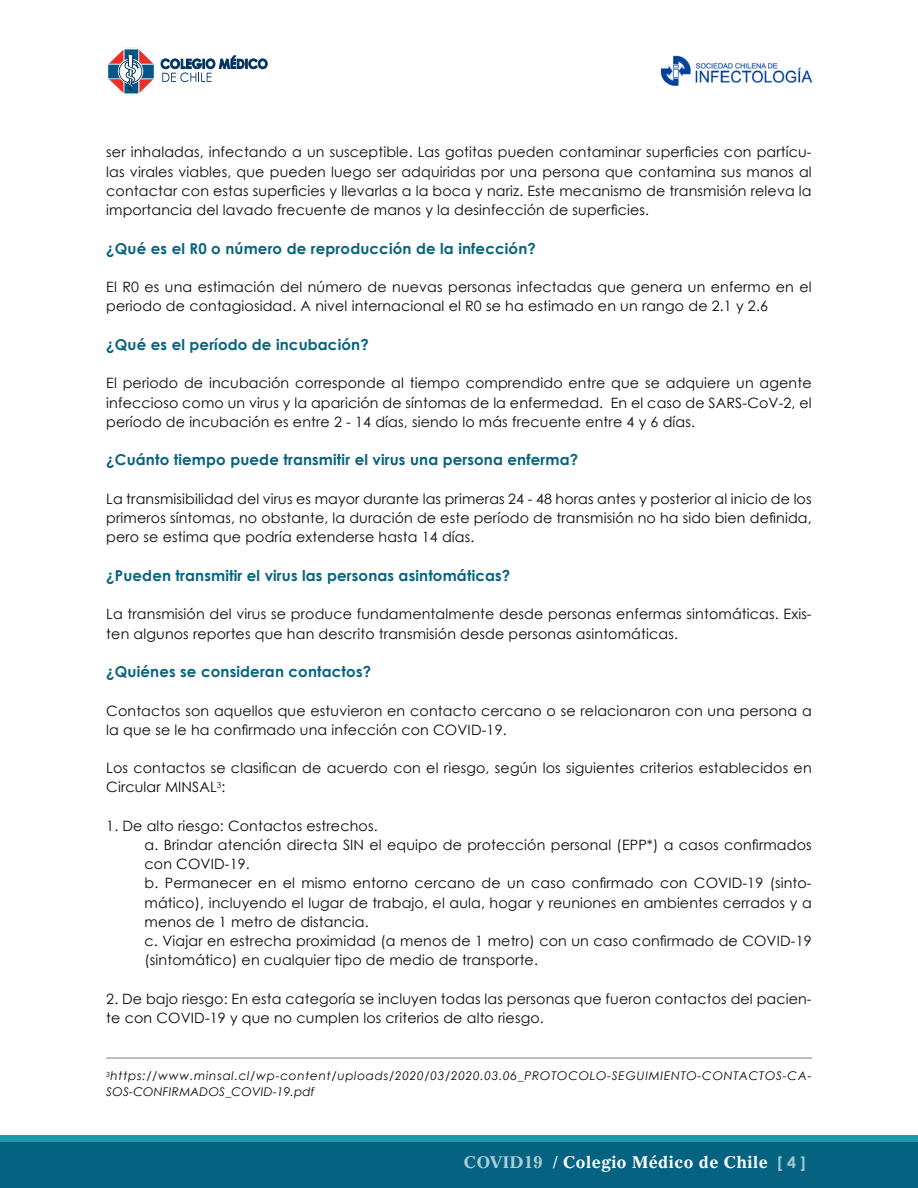
<style>
.page{position:relative;width:918px;height:1188px;background:#fff}
.page>*{position:absolute;margin:0;border:0;box-sizing:border-box;transform-origin:0 0}
.t1{font:700 16.5px "Gazette LT Std";letter-spacing:.025em;color:#fff}
.t2{font:700 15px "Century Gothic";letter-spacing:.01em;color:#056381}
.t3{font:14.25px/19.2px "Century Gothic";letter-spacing:.01em;color:#0c0806}
.t4{font:italic 12px/15.8px "Century Gothic";letter-spacing:.06em;color:#0c0806}
.s1{color:#a9ced9}
.s2{font-family:"Century Gothic";font-size:15.9px;color:#9ac6d1}
</style>
<div class="page">
<div style="left:0;top:1135px;width:918px;height:8px;background:#1a9aab"></div>
<div style="left:0;top:1142px;width:918px;height:46px;background:#056381"></div>
<img style="left:660px;top:55px;width:152px;height:31px">
<svg style="left:107px;top:49px;width:160px;height:47px"></svg>
<hr style="left:106px;top:1058px;width:706px;height:1px;background:#7c7e81">
<p class="t3" style="left:106px;top:142px;width:707px;text-align:justify">ser inhaladas, infectando a un susceptible. Las gotitas pueden contaminar superficies con partícu&shy;las virales viables, que pueden luego ser adquiridas por una persona que contamina sus manos al contactar con estas superficies y llevarlas a la boca y nariz. Este mecanismo de transmisión releva la importancia del lavado frecuente de manos y la desinfección de superficies.</p>
<p class="t2" style="left:106px;top:237px;width:431px">¿Qué es el R0 o número de reproducción de la infección?</p>
<p class="t3" style="left:106px;top:277px;width:707px">El R0 es una estimación del número de nuevas personas infectadas que genera un enfermo en el periodo de contagiosidad. A nivel internacional el R0 se ha estimado en un rango de 2.1 y 2.6</p>
<p class="t2" style="left:106px;top:333px;width:264px">¿Qué es el período de incubación?</p>
<p class="t3" style="left:106px;top:373px;width:707px;text-align:justify">El periodo de incubación corresponde al tiempo comprendido entre que se adquiere un agente infeccioso como un virus y la aparición de síntomas de la enfermedad. En el caso de SARS-CoV-2, el período de incubación es entre 2 - 14 días, siendo lo más frecuente entre 4 y 6 días.</p>
<p class="t2" style="left:106px;top:449px;width:473px">¿Cuánto tiempo puede transmitir el virus una persona enferma?</p>
<p class="t3" style="left:106px;top:489px;width:707px;text-align:justify">La transmisibilidad del virus es mayor durante las primeras 24 - 48 horas antes y posterior al inicio de los primeros síntomas, no obstante, la duración de este período de transmisión no ha sido bien definida, pero se estima que podría extenderse hasta 14 días.</p>
<p class="t2" style="left:106px;top:564px;width:406px">¿Pueden transmitir el virus las personas asintomáticas?</p>
<p class="t3" style="left:106px;top:604px;width:707px">La transmisión del virus se produce fundamentalmente desde personas enfermas sintomáticas. Exis&shy;ten algunos reportes que han descrito transmisión desde personas asintomáticas.</p>
<p class="t2" style="left:106px;top:660px;width:266px">¿Quiénes se consideran contactos?</p>
<p class="t3" style="left:106px;top:701px;width:707px">Contactos son aquellos que estuvieron en contacto cercano o se relacionaron con una persona a la que se le ha confirmado una infección con COVID-19.</p>
<p class="t3" style="left:106px;top:758px;width:707px">Los contactos se clasifican de acuerdo con el riesgo, según los siguientes criterios establecidos en<br>Circular MINSAL<sup>3</sup>:</p>
<p class="t3" style="left:145px;top:816px;width:669px;text-indent:-38px">1. De alto riesgo: Contactos estrechos.<br>a. Brindar atención directa SIN el equipo de protección personal (EPP*) a casos confirmados con COVID-19.<br>b. Permanecer en el mismo entorno cercano de un caso confirmado con COVID-19 (sinto&shy;mático), incluyendo el lugar de trabajo, el aula, hogar y reuniones en ambientes cerrados y a menos de 1 metro de distancia.<br>c. Viajar en estrecha proximidad (a menos de 1 metro) con un caso confirmado de COVID-19 (sintomático) en cualquier tipo de medio de transporte.</p>
<p class="t3" style="left:106px;top:989px;width:707px">2. De bajo riesgo: En esta categoría se incluyen todas las personas que fueron contactos del pacien&shy;te con COVID-19 y que no cumplen los criterios de alto riesgo.</p>
<p class="t4" style="left:106px;top:1068px;width:707px"><sup>3</sup>https://www.minsal.cl/wp-content/uploads/2020/03/2020.03.06_PROTOCOLO-SEGUIMIENTO-CONTACTOS-CA-<br>SOS-CONFIRMADOS_COVID-19.pdf</p>
<p class="t1" style="left:464px;top:1152px;width:344px"><span class="s1">COVID19</span> / Colegio Médico de Chile <span class="s2">[ 4 ]</span></p>
</div>
